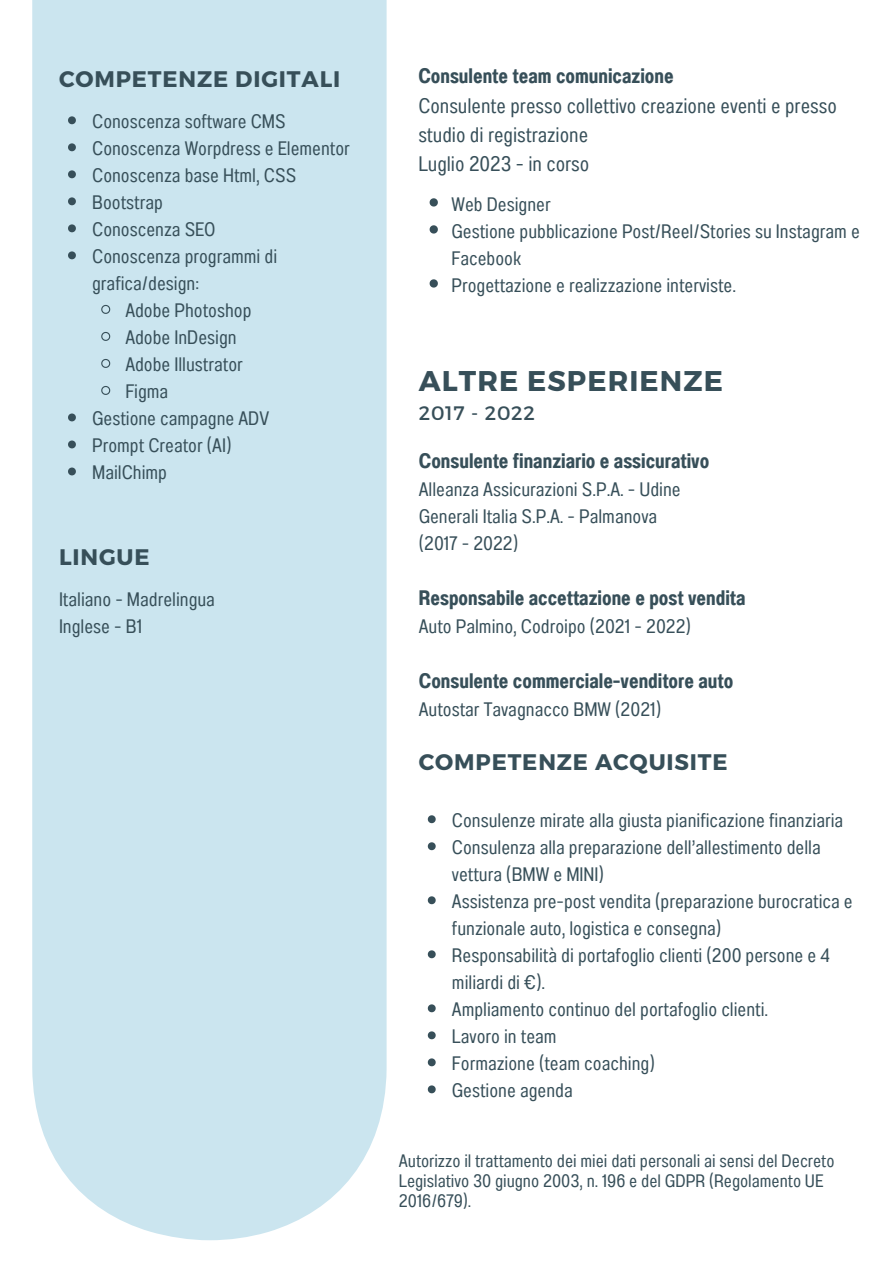
<style>
.page{position:relative;width:894px;height:1264px;background:#fff}
.page>*{position:absolute;margin:0;border:0;box-sizing:border-box;transform-origin:0 0}
.t1{font:700 28.5px "Montserrat";letter-spacing:.04em;color:#374f59}
.t2{font:700 22.5px "Montserrat";letter-spacing:.04em;color:#374f59}
.t3{font:21px/29.2px "Anantason Wd 62";color:#374f59}
.t4{font:21px "Anantason Bold Wd 62";color:#374f59}
.t5{font:19.5px/27px "Anantason Wd 62";color:#374f59}
.t6{font:19.5px "Montserrat";letter-spacing:.04em;color:#374f59}
.t7{font:18px/20.2px "Anantason Wd 62";color:#374f59}
.s1{font-family:"Anantason Bold Wd 62"}
</style>
<div class="page">
<div style="left:32px;top:0;width:354px;height:1240px;background:#cbe5ef"></div>
<svg style="left:427px;top:815px;width:8px;height:8px"></svg>
<svg style="left:427px;top:842px;width:8px;height:8px"></svg>
<svg style="left:427px;top:896px;width:8px;height:8px"></svg>
<svg style="left:427px;top:950px;width:8px;height:8px"></svg>
<svg style="left:427px;top:1004px;width:8px;height:8px"></svg>
<svg style="left:427px;top:1031px;width:8px;height:8px"></svg>
<svg style="left:427px;top:1058px;width:8px;height:8px"></svg>
<svg style="left:427px;top:1085px;width:8px;height:8px"></svg>
<svg style="left:68px;top:116px;width:8px;height:8px"></svg>
<svg style="left:68px;top:143px;width:8px;height:8px"></svg>
<svg style="left:68px;top:170px;width:8px;height:8px"></svg>
<svg style="left:68px;top:197px;width:8px;height:8px"></svg>
<svg style="left:68px;top:224px;width:8px;height:8px"></svg>
<svg style="left:68px;top:251px;width:8px;height:8px"></svg>
<svg style="left:100px;top:304px;width:11px;height:11px"></svg>
<svg style="left:100px;top:331px;width:11px;height:11px"></svg>
<svg style="left:100px;top:358px;width:11px;height:11px"></svg>
<svg style="left:100px;top:385px;width:11px;height:11px"></svg>
<svg style="left:68px;top:413px;width:8px;height:8px"></svg>
<svg style="left:68px;top:440px;width:8px;height:8px"></svg>
<svg style="left:68px;top:467px;width:8px;height:8px"></svg>
<svg style="left:429px;top:198px;width:9px;height:8px"></svg>
<svg style="left:429px;top:225px;width:9px;height:8px"></svg>
<svg style="left:429px;top:279px;width:9px;height:8px"></svg>
<h3 class="t2" style="left:59px;top:64px;width:283px">COMPETENZE DIGITALI</h3>
<p class="t5" style="left:92px;top:107px;width:195px">Conoscenza software CMS</p>
<p class="t5" style="left:92px;top:134px;width:259px">Conoscenza Worpdress e Elementor</p>
<p class="t5" style="left:92px;top:161px;width:205px">Conoscenza base Html, CSS</p>
<h1 class="t5" style="left:92px;top:188px;width:72px">Bootstrap</h1>
<h3 class="t5" style="left:92px;top:215px;width:125px">Conoscenza SEO</h3>
<h3 class="t5" style="left:92px;top:242px;width:186px">Conoscenza programmi di grafica/design:</h3>
<h3 class="t5" style="left:125px;top:296px;width:128px">Adobe Photoshop</h3>
<h2 class="t5" style="left:125px;top:323px;width:113px">Adobe InDesign</h2>
<p class="t5" style="left:125px;top:350px;width:119px">Adobe Illustrator</p>
<p class="t5" style="left:125px;top:377px;width:44px">Figma</p>
<p class="t5" style="left:92px;top:404px;width:178px">Gestione campagne ADV</p>
<p class="t5" style="left:92px;top:431px;width:141px">Prompt Creator (AI)</p>
<p class="t5" style="left:92px;top:458px;width:76px">MailChimp</p>
<p class="t2" style="left:59px;top:542px;width:92px">LINGUE</p>
<h2 class="t5" style="left:59px;top:585px;width:157px">Italiano - Madrelingua</h2>
<p class="t5" style="left:59px;top:612px;width:85px">Inglese - B1</p>
<p class="t3" style="left:418px;top:62px;width:420px"><span class="s1">Consulente team comunicazione<br></span>Consulente presso collettivo creazione eventi e presso studio di registrazione<br>Luglio 2023 - in corso</p>
<p class="t5" style="left:451px;top:191px;width:101px">Web Designer</p>
<p class="t5" style="left:451px;top:218px;width:410px">Gestione pubblicazione Post/Reel/Stories su Instagram e<br>Facebook</p>
<p class="t5" style="left:451px;top:272px;width:286px">Progettazione e realizzazione interviste.</p>
<p class="t1" style="left:418px;top:362px;width:305px">ALTRE ESPERIENZE</p>
<p class="t6" style="left:418px;top:400px;width:118px">2017 - 2022</p>
<p class="t4" style="left:418px;top:448px;width:292px">Consulente finanziario e assicurativo</p>
<p class="t5" style="left:418px;top:475px;width:263px">Alleanza Assicurazioni S.P.A. - Udine<br>Generali Italia S.P.A. - Palmanova (2017 - 2022)</p>
<p class="t4" style="left:418px;top:585px;width:328px">Responsabile accettazione e post vendita</p>
<p class="t5" style="left:418px;top:613px;width:273px">Auto Palmino, Codroipo (2021 - 2022)</p>
<p class="t4" style="left:418px;top:668px;width:316px">Consulente commerciale-venditore auto</p>
<p class="t5" style="left:418px;top:696px;width:244px">Autostar Tavagnacco BMW (2021)</p>
<p class="t2" style="left:418px;top:747px;width:310px">COMPETENZE ACQUISITE</p>
<h2 class="t5" style="left:452px;top:806px;width:393px">Consulenze mirate alla giusta pianificazione finanziaria</h2>
<p class="t5" style="left:452px;top:833px;width:370px">Consulenza alla preparazione dell’allestimento della vettura (BMW e MINI)</p>
<p class="t5" style="left:452px;top:887px;width:402px">Assistenza pre-post vendita (preparazione burocratica e funzionale auto, logistica e consegna)</p>
<p class="t5" style="left:452px;top:941px;width:379px">Responsabilità di portafoglio clienti (200 persone e 4 miliardi di €).</p>
<p class="t5" style="left:452px;top:995px;width:318px">Ampliamento continuo del portafoglio clienti.</p>
<p class="t5" style="left:452px;top:1022px;width:106px">Lavoro in team</p>
<p class="t5" style="left:452px;top:1049px;width:204px">Formazione (team coaching)</p>
<p class="t5" style="left:452px;top:1076px;width:122px">Gestione agenda</p>
<p class="t7" style="left:399px;top:1150px;width:437px">Autorizzo il trattamento dei miei dati personali ai sensi del Decreto<br>Legislativo 30 giugno 2003, n. 196 e del GDPR (Regolamento UE<br>2016/679).</p>
</div>
